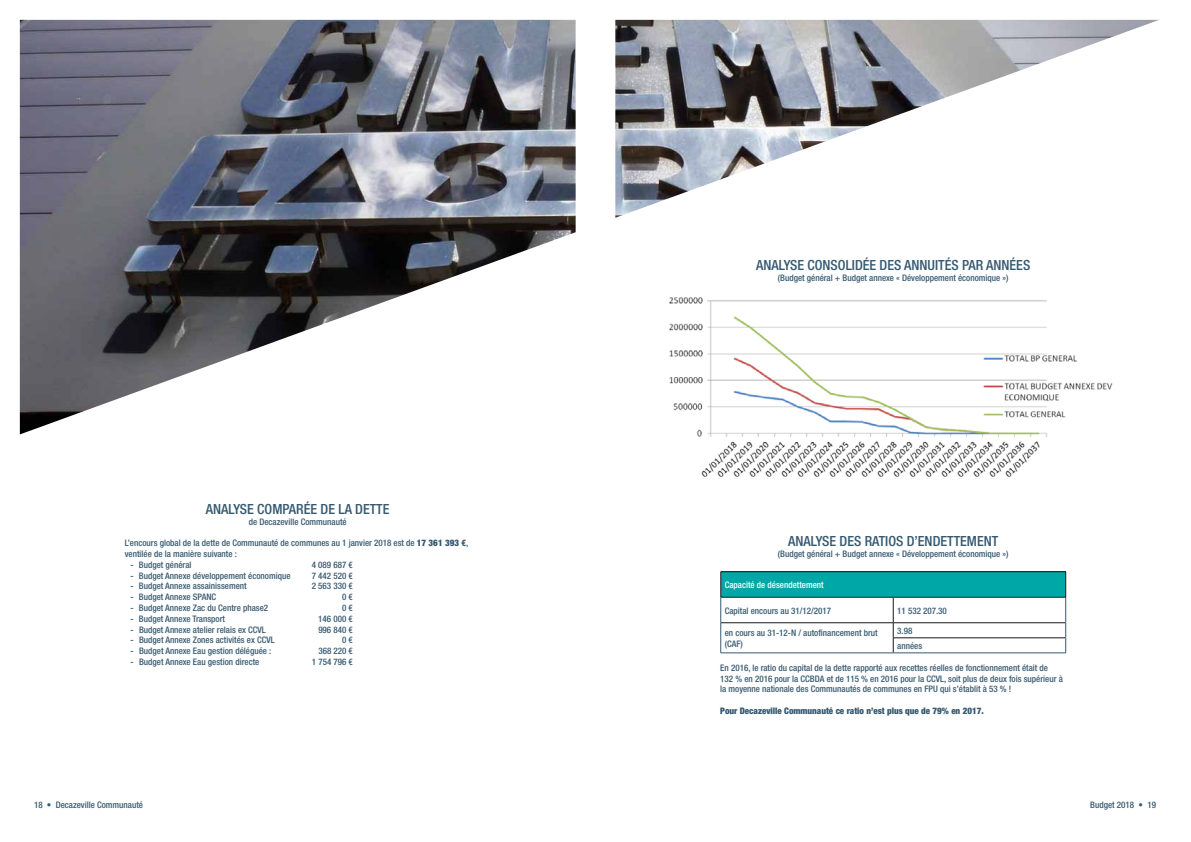
<style>
.page{position:relative;width:1191px;height:842px;background:#fff}
.page>*{position:absolute;margin:0;border:0;box-sizing:border-box;transform-origin:0 0}
.t1{font:500 condensed 14px "Helvetica Neue";color:#365970}
.t2{font:500 condensed 9px/10.8px "Helvetica Neue";color:#365970}
.t3{font:900 condensed 9px "Helvetica Neue";color:#365970}
.t4{font:500 condensed 9px "Helvetica Neue";color:#fff}
.s1{font-weight:900}
</style>
<div class="page">
<img style="left:615px;top:20px;width:544px;height:198px">
<img style="left:20px;top:20px;width:555px;height:414px">
<img style="left:669px;top:297px;width:444px;height:180px">
<div style="left:720px;top:572px;width:345px;height:25px;background:#00a7a7"></div>
<hr style="left:721px;top:622px;width:172px;height:1px;background:#1a171c">
<hr style="left:893px;top:622px;width:172px;height:1px;background:#1a171c">
<hr style="left:893px;top:637px;width:172px;height:1px;background:#1a171c">
<svg style="left:893px;top:598px;width:1px;height:55px"></svg>
<hr style="left:720px;top:653px;width:173px;height:1px;background:#365970">
<hr style="left:893px;top:653px;width:173px;height:1px;background:#365970">
<hr style="left:720px;top:571px;width:173px;height:1px;background:#1a171c">
<svg style="left:720px;top:572px;width:1px;height:81px"></svg>
<hr style="left:893px;top:571px;width:173px;height:1px;background:#1a171c">
<svg style="left:1065px;top:572px;width:1px;height:81px"></svg>
<hr style="left:720px;top:597px;width:173px;height:1px;background:#1a171c">
<hr style="left:893px;top:597px;width:173px;height:1px;background:#1a171c">
<h1 class="t1" style="left:206px;top:500px;width:185px">Analyse comparée de la dette</h1>
<p class="t2" style="left:249px;top:516px;width:99px">de Decazeville Communauté</p>
<p class="t2" style="left:125px;top:537px;width:345px">L’encours global de la dette de Communauté de communes au 1 janvier 2018 est de <span class="s1">17 361 393 €</span>, ventilée de la manière suivante :</p>
<p class="t2" style="left:130px;top:559px;width:63px">- Budget général</p>
<p class="t2" style="left:312px;top:559px;width:43px">4 089 687 €</p>
<p class="t2" style="left:130px;top:570px;width:162px">- Budget Annexe développement économique</p>
<p class="t2" style="left:312px;top:570px;width:43px">7 442 520 €</p>
<p class="t2" style="left:130px;top:581px;width:118px">- Budget Annexe assainissement</p>
<p class="t2" style="left:312px;top:581px;width:43px">2 563 330 €</p>
<p class="t2" style="left:130px;top:591px;width:78px">- Budget Annexe SPANC</p>
<p class="t2" style="left:342px;top:591px;width:12px">0 €</p>
<p class="t2" style="left:130px;top:602px;width:139px">- Budget Annexe Zac du Centre phase2</p>
<p class="t2" style="left:342px;top:602px;width:12px">0 €</p>
<p class="t2" style="left:130px;top:613px;width:96px">- Budget Annexe Transport</p>
<p class="t2" style="left:318px;top:613px;width:36px">146 000 €</p>
<p class="t2" style="left:130px;top:624px;width:136px">- Budget Annexe atelier relais ex CCVL</p>
<p class="t2" style="left:318px;top:624px;width:36px">996 840 €</p>
<p class="t2" style="left:130px;top:635px;width:145px">- Budget Annexe Zones activités ex CCVL</p>
<p class="t2" style="left:342px;top:635px;width:12px">0 €</p>
<p class="t2" style="left:130px;top:645px;width:142px">- Budget Annexe Eau gestion déléguée :</p>
<p class="t2" style="left:318px;top:645px;width:36px">368 220 €</p>
<p class="t2" style="left:130px;top:656px;width:130px">- Budget Annexe Eau gestion directe</p>
<p class="t2" style="left:312px;top:656px;width:43px">1 754 796 €</p>
<h1 class="t1" style="left:756px;top:257px;width:276px">Analyse consolidée des annuités par années</h1>
<p class="t2" style="left:778px;top:272px;width:232px">(Budget général + Budget annexe « Développement économique »)</p>
<h1 class="t1" style="left:788px;top:532px;width:211px">Analyse des ratios d’endettement</h1>
<p class="t2" style="left:778px;top:548px;width:232px">(Budget général + Budget annexe « Développement économique »)</p>
<p class="t4" style="left:724px;top:579px;width:100px">Capacité de désendettement</p>
<p class="t2" style="left:724px;top:605px;width:108px">Capital encours au 31/12/2017</p>
<p class="t2" style="left:897px;top:605px;width:51px">11 532 207.30</p>
<p class="t2" style="left:724px;top:627px;width:154px">en cours au 31-12-N / autofinancement brut (CAF)</p>
<p class="t2" style="left:897px;top:623px;width:26px;line-height:15.1px">3.98 années</p>
<p class="t2" style="left:720px;top:662px;width:344px">En 2016, le ratio du capital de la dette rapporté aux recettes réelles de fonctionnement était de<br>132 % en 2016 pour la CCBDA et de 115 % en 2016 pour la CCVL, soit plus de deux fois supérieur à la moyenne nationale des Communautés de communes en FPU qui s’établit à 53 % !</p>
<p class="t3" style="left:720px;top:705px;width:265px">Pour Decazeville Communauté ce ratio n’est plus que de 79% en 2017.</p>
<p class="t2" style="left:34px;top:799px;width:111px">18 • Decazeville Communauté</p>
<p class="t2" style="left:1090px;top:799px;width:67px">Budget 2018 • 19</p>
</div>
